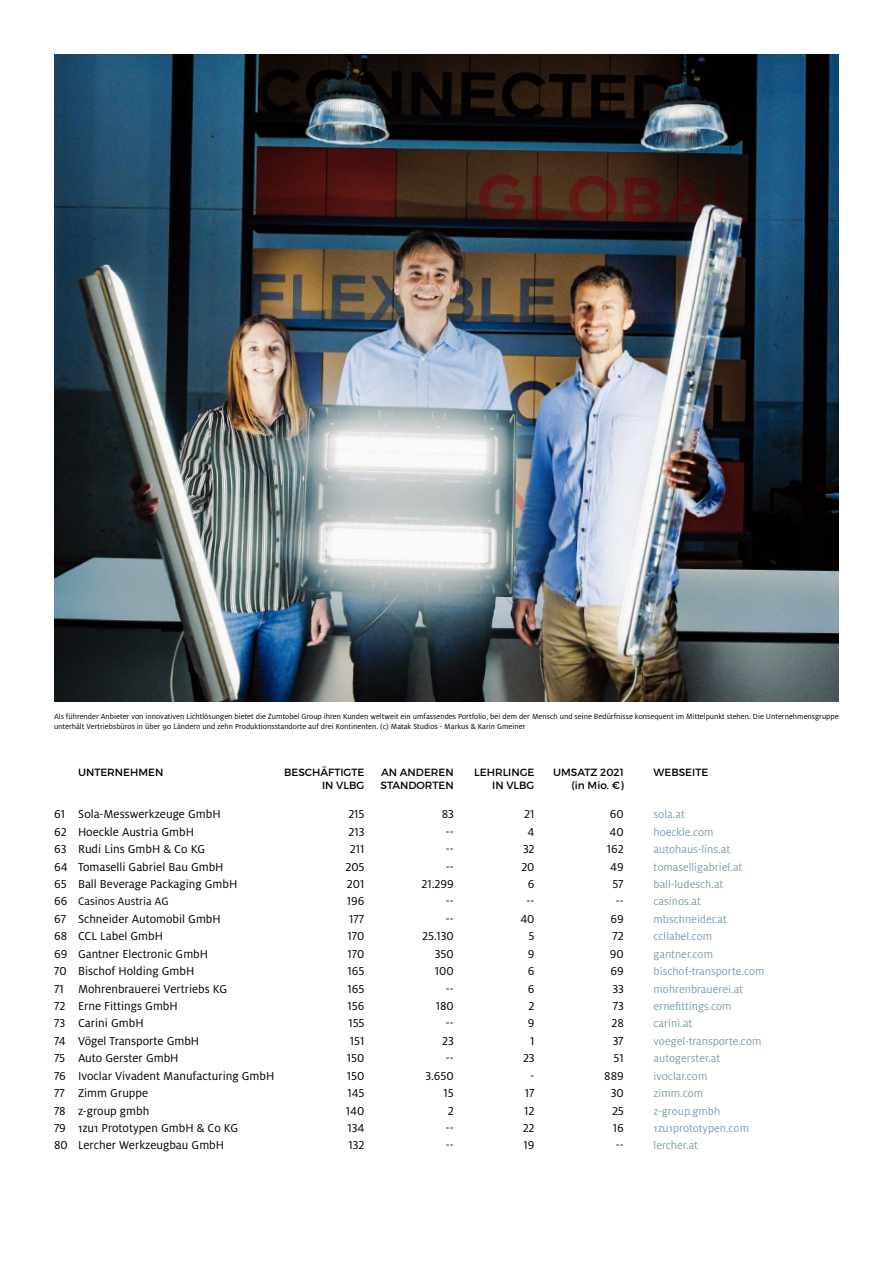
<style>
.page{position:relative;width:893px;height:1263px;background:#fff}
.page>*{position:absolute;margin:0;border:0;box-sizing:border-box;transform-origin:0 0}
.t1{font:12.75px "Milo OT";color:#000}
.t2{font:12px "Milo OT";color:#7d9db1}
.t3{font:12px "Milo OT";color:#000}
.t4{font:10.5px "Montserrat";color:#000}
.t5{font:8.25px/9.9px "Milo OT";color:#000}
.s1{font-size:12.75px}
</style>
<div class="page">
<img style="left:54px;top:54px;width:785px;height:648px">
<p class="t5" style="left:54px;top:711px;width:786px">Als führender Anbieter von innovativen Lichtlösungen bietet die Zumtobel Group ihren Kunden weltweit ein umfassendes Portfolio, bei dem der Mensch und seine Bedürfnisse konsequent im Mittelpunkt stehen. Die Unternehmensgruppe unterhält Vertriebsbüros in über 90 Ländern und zehn Produktionsstandorte auf drei Kontinenten. (c) Matak Studios - Markus &amp; Karin Gmeiner</p>
<p class="t4" style="left:78px;top:765px;width:87px">UNTERNEHMEN</p>
<p class="t4" style="left:284px;top:765px;width:82px">BESCHÄFTIGTE</p>
<p class="t4" style="left:381px;top:765px;width:74px">AN ANDEREN</p>
<p class="t4" style="left:474px;top:765px;width:62px">LEHRLINGE</p>
<p class="t4" style="left:553px;top:765px;width:72px">UMSATZ 2021</p>
<p class="t4" style="left:654px;top:765px;width:56px">WEBSEITE</p>
<p class="t4" style="left:322px;top:779px;width:44px">IN VLBG</p>
<p class="t4" style="left:381px;top:779px;width:75px">STANDORTEN</p>
<p class="t4" style="left:492px;top:779px;width:44px">IN VLBG</p>
<p class="t4" style="left:572px;top:779px;width:54px">(in Mio. €)</p>
<p class="t1" style="left:54px;top:807px;width:168px">61 Sola-Messwerkzeuge GmbH</p>
<p class="t1" style="left:348px;top:807px;width:18px">215</p>
<p class="t1" style="left:442px;top:807px;width:13px">83</p>
<p class="t1" style="left:524px;top:807px;width:12px">21</p>
<p class="t1" style="left:610px;top:807px;width:15px">60</p>
<p class="t2" style="left:654px;top:808px;width:33px">sola.at</p>
<p class="t1" style="left:54px;top:825px;width:141px">62 Hoeckle Austria GmbH</p>
<p class="t1" style="left:349px;top:825px;width:17px">213</p>
<p class="t1" style="left:446px;top:825px;width:9px">--</p>
<p class="t1" style="left:527px;top:825px;width:8px">4</p>
<p class="t1" style="left:610px;top:825px;width:16px">40</p>
<p class="t2" style="left:654px;top:825px;width:61px">hoeckle.com</p>
<p class="t1" style="left:54px;top:842px;width:153px">63 Rudi Lins GmbH &amp; Co KG</p>
<p class="t1" style="left:350px;top:842px;width:16px">211</p>
<p class="t1" style="left:446px;top:842px;width:9px">--</p>
<p class="t1" style="left:523px;top:842px;width:13px">32</p>
<p class="t1" style="left:607px;top:842px;width:18px">162</p>
<p class="t2" style="left:654px;top:843px;width:78px">autohaus-lins.at</p>
<p class="t1" style="left:54px;top:860px;width:171px">64 Tomaselli Gabriel Bau GmbH</p>
<p class="t1" style="left:345px;top:860px;width:20px">205</p>
<p class="t1" style="left:446px;top:860px;width:9px">--</p>
<p class="t1" style="left:521px;top:860px;width:15px">20</p>
<p class="t1" style="left:610px;top:860px;width:15px">49</p>
<p class="t2" style="left:654px;top:860px;width:90px">tomaselligabriel.at</p>
<p class="t1" style="left:54px;top:877px;width:185px">65 Ball Beverage Packaging GmbH</p>
<p class="t1" style="left:347px;top:877px;width:19px">201</p>
<p class="t1" style="left:422px;top:877px;width:34px">21.299</p>
<p class="t1" style="left:528px;top:877px;width:8px">6</p>
<p class="t1" style="left:612px;top:877px;width:13px">57</p>
<p class="t2" style="left:654px;top:878px;width:71px">ball-ludesch.at</p>
<p class="t3" style="left:54px;top:895px;width:116px"><span class="s1">66</span> Casinos Austria AG</p>
<p class="t1" style="left:347px;top:894px;width:19px">196</p>
<p class="t1" style="left:446px;top:894px;width:9px">--</p>
<p class="t1" style="left:527px;top:894px;width:9px">--</p>
<p class="t1" style="left:616px;top:894px;width:9px">--</p>
<p class="t2" style="left:654px;top:895px;width:49px">casinos.at</p>
<p class="t1" style="left:54px;top:912px;width:168px">67 Schneider Automobil GmbH</p>
<p class="t1" style="left:349px;top:912px;width:17px">177</p>
<p class="t1" style="left:446px;top:912px;width:9px">--</p>
<p class="t1" style="left:520px;top:912px;width:16px">40</p>
<p class="t1" style="left:610px;top:912px;width:15px">69</p>
<p class="t2" style="left:654px;top:913px;width:75px">mbschneider.at</p>
<p class="t1" style="left:54px;top:929px;width:111px">68 CCL Label GmbH</p>
<p class="t1" style="left:347px;top:929px;width:19px">170</p>
<p class="t1" style="left:422px;top:929px;width:33px">25.130</p>
<p class="t1" style="left:529px;top:929px;width:7px">5</p>
<p class="t1" style="left:612px;top:929px;width:13px">72</p>
<p class="t2" style="left:654px;top:930px;width:60px">ccllabel.com</p>
<p class="t1" style="left:54px;top:947px;width:156px">69 Gantner Electronic GmbH</p>
<p class="t1" style="left:347px;top:947px;width:19px">170</p>
<p class="t1" style="left:435px;top:947px;width:20px">350</p>
<p class="t1" style="left:528px;top:947px;width:8px">9</p>
<p class="t1" style="left:610px;top:947px;width:15px">90</p>
<p class="t2" style="left:654px;top:947px;width:61px">gantner.com</p>
<p class="t1" style="left:54px;top:964px;width:142px">70 Bischof Holding GmbH</p>
<p class="t1" style="left:348px;top:964px;width:18px">165</p>
<p class="t1" style="left:435px;top:964px;width:20px">100</p>
<p class="t1" style="left:528px;top:964px;width:8px">6</p>
<p class="t1" style="left:610px;top:964px;width:15px">69</p>
<p class="t2" style="left:654px;top:965px;width:112px">bischof-transporte.com</p>
<p class="t1" style="left:54px;top:982px;width:175px">71 Mohrenbrauerei Vertriebs KG</p>
<p class="t1" style="left:348px;top:982px;width:18px">165</p>
<p class="t1" style="left:446px;top:982px;width:9px">--</p>
<p class="t1" style="left:528px;top:982px;width:8px">6</p>
<p class="t1" style="left:613px;top:982px;width:13px">33</p>
<p class="t2" style="left:654px;top:982px;width:91px">mohrenbrauerei.at</p>
<p class="t1" style="left:54px;top:999px;width:125px">72 Erne Fittings GmbH</p>
<p class="t1" style="left:348px;top:999px;width:18px">156</p>
<p class="t1" style="left:436px;top:999px;width:20px">180</p>
<p class="t1" style="left:529px;top:999px;width:7px">2</p>
<p class="t1" style="left:613px;top:999px;width:12px">73</p>
<p class="t2" style="left:654px;top:1000px;width:80px">ernefittings.com</p>
<p class="t1" style="left:54px;top:1016px;width:91px">73 Carini GmbH</p>
<p class="t1" style="left:348px;top:1016px;width:18px">155</p>
<p class="t1" style="left:446px;top:1016px;width:9px">--</p>
<p class="t1" style="left:528px;top:1016px;width:8px">9</p>
<p class="t1" style="left:611px;top:1016px;width:14px">28</p>
<p class="t2" style="left:654px;top:1017px;width:40px">carini.at</p>
<p class="t1" style="left:54px;top:1034px;width:147px">74 Vögel Transporte GmbH</p>
<p class="t1" style="left:350px;top:1034px;width:16px">151</p>
<p class="t1" style="left:442px;top:1034px;width:13px">23</p>
<p class="t1" style="left:530px;top:1034px;width:6px">1</p>
<p class="t1" style="left:613px;top:1034px;width:13px">37</p>
<p class="t2" style="left:654px;top:1034px;width:109px">voegel-transporte.com</p>
<p class="t1" style="left:54px;top:1051px;width:126px">75 Auto Gerster GmbH</p>
<p class="t1" style="left:347px;top:1051px;width:19px">150</p>
<p class="t1" style="left:446px;top:1051px;width:9px">--</p>
<p class="t1" style="left:523px;top:1051px;width:13px">23</p>
<p class="t1" style="left:614px;top:1051px;width:12px">51</p>
<p class="t2" style="left:654px;top:1052px;width:68px">autogerster.at</p>
<p class="t1" style="left:54px;top:1069px;width:222px">76 Ivoclar Vivadent Manufacturing GmbH</p>
<p class="t1" style="left:347px;top:1069px;width:19px">150</p>
<p class="t1" style="left:425px;top:1069px;width:30px">3.650</p>
<p class="t1" style="left:531px;top:1069px;width:5px">-</p>
<p class="t1" style="left:604px;top:1069px;width:21px">889</p>
<p class="t2" style="left:654px;top:1069px;width:55px">ivoclar.com</p>
<p class="t1" style="left:54px;top:1086px;width:96px">77 Zimm Gruppe</p>
<p class="t1" style="left:347px;top:1086px;width:18px">145</p>
<p class="t1" style="left:443px;top:1086px;width:12px">15</p>
<p class="t1" style="left:525px;top:1086px;width:11px">17</p>
<p class="t1" style="left:611px;top:1086px;width:14px">30</p>
<p class="t2" style="left:654px;top:1087px;width:51px">zimm.com</p>
<p class="t1" style="left:54px;top:1104px;width:97px">78 z-group gmbh</p>
<p class="t1" style="left:346px;top:1104px;width:20px">140</p>
<p class="t1" style="left:448px;top:1104px;width:7px">2</p>
<p class="t1" style="left:524px;top:1104px;width:12px">12</p>
<p class="t1" style="left:612px;top:1104px;width:13px">25</p>
<p class="t2" style="left:654px;top:1104px;width:68px">z-group.gmbh</p>
<p class="t1" style="left:54px;top:1121px;width:186px">79 1zu1 Prototypen GmbH &amp; Co KG</p>
<p class="t1" style="left:347px;top:1121px;width:18px">134</p>
<p class="t1" style="left:446px;top:1121px;width:9px">--</p>
<p class="t1" style="left:523px;top:1121px;width:13px">22</p>
<p class="t1" style="left:613px;top:1121px;width:12px">16</p>
<p class="t2" style="left:654px;top:1122px;width:97px">1zu1prototypen.com</p>
<p class="t1" style="left:54px;top:1138px;width:172px">80 Lercher Werkzeugbau GmbH</p>
<p class="t1" style="left:349px;top:1138px;width:17px">132</p>
<p class="t1" style="left:446px;top:1138px;width:9px">--</p>
<p class="t1" style="left:524px;top:1138px;width:12px">19</p>
<p class="t1" style="left:616px;top:1138px;width:9px">--</p>
<p class="t2" style="left:654px;top:1139px;width:46px">lercher.at</p>
</div>
